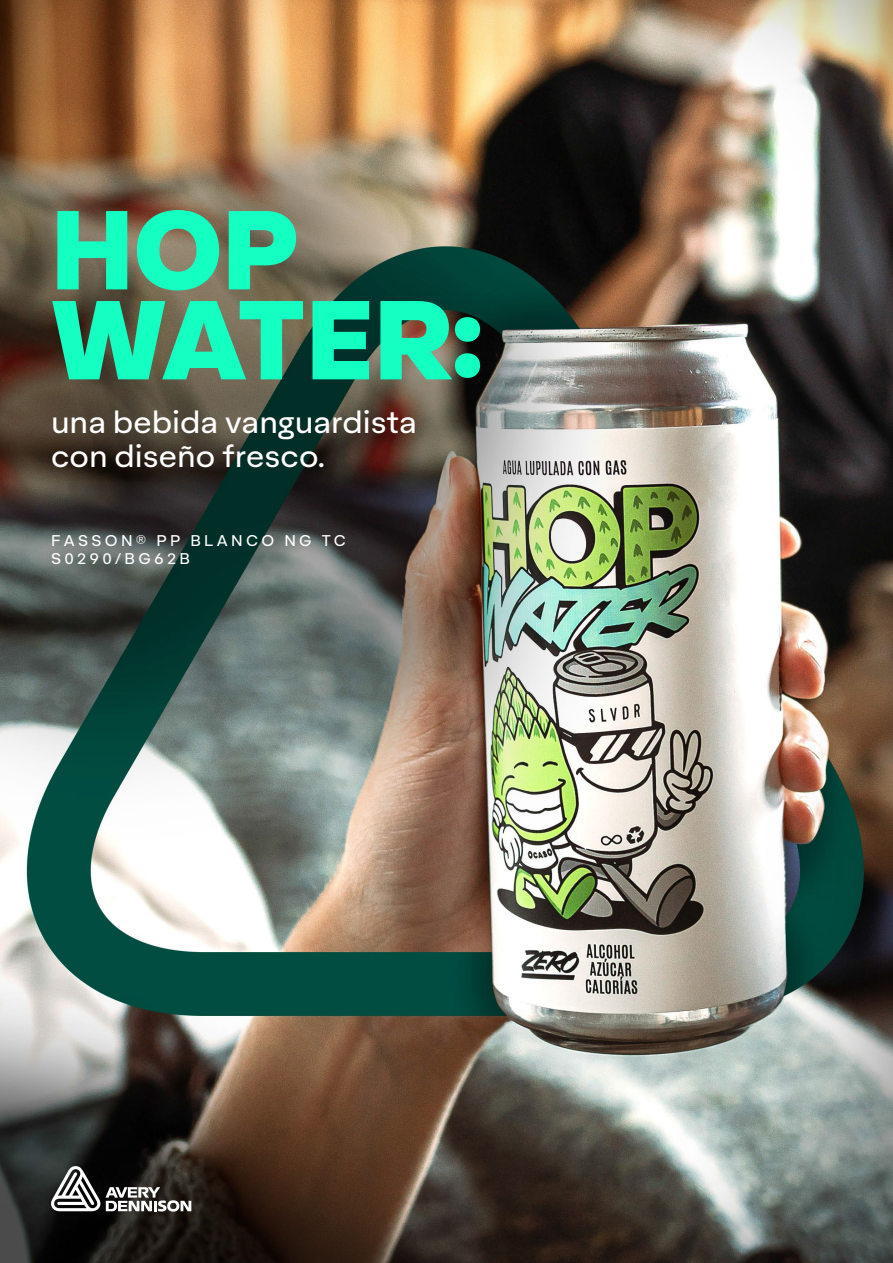
<style>
.page{position:relative;width:893px;height:1263px;background:#fff}
.page>*{position:absolute;margin:0;border:0;box-sizing:border-box;transform-origin:0 0}
.t1{font:900 108px/90px "Aktifo A";color:#14ffc2}
.t2{font:30px/34.5px "Aktifo A";color:#fff}
.t3{font:15px/18px "Aktifo A";letter-spacing:.22em;color:#fff}
</style>
<div class="page">
<img style="left:0;top:0;width:893px;height:1263px">
<svg style="left:51px;top:1166px;width:140px;height:46px"></svg>
<h1 class="t1" style="left:51px;top:202px;width:433px">HOP<br>WATER:</h1>
<p class="t2" style="left:51px;top:404px;width:367px">una bebida vanguardista con diseño fresco.</p>
<p class="t3" style="left:51px;top:531px;width:297px">FASSON® PP BLANCO NG TC<br>S0290/BG62B</p>
</div>
